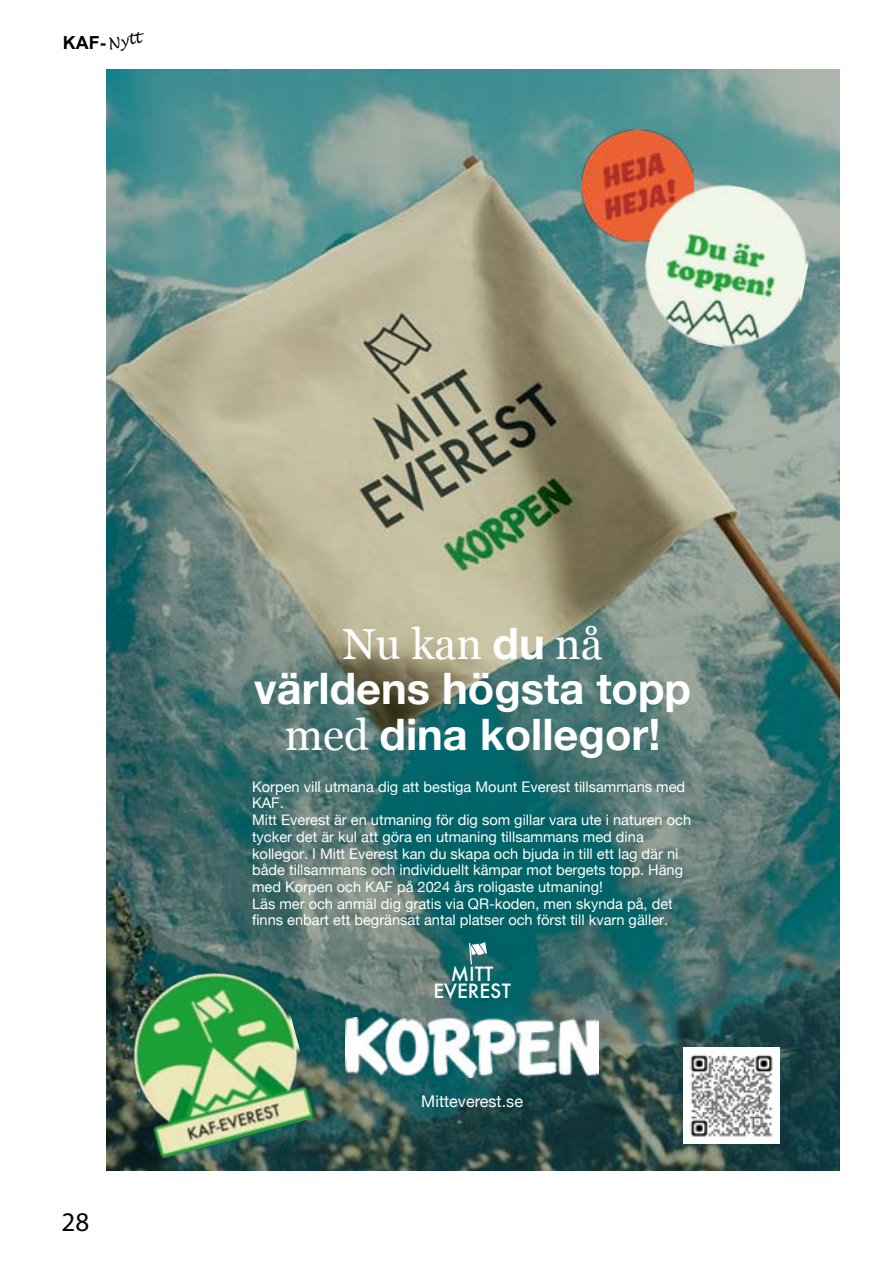
<style>
.page{position:relative;width:893px;height:1263px;background:#fff}
.page>*{position:absolute;margin:0;border:0;box-sizing:border-box;transform-origin:0 0}
.t1{font:43.5px "Georgia";color:#fff}
.t2{font:700 43.35px/45.5px "Helvetica Neue";color:#fff;text-align:center}
.t3{font:27px "Myriad Pro";color:#000}
.t4{font:500 19.2px/17.2px "Futura";color:#fff;text-align:center}
.t5{font:700 18px "Arial";color:#000}
.t6{font:16.2px "Helvetica Neue";color:#fff}
.t7{font:italic 15px "Lucida Handwriting";color:#000}
.t8{font:14.7px/16.6px "Helvetica Neue";color:#fff}
.s1{font-family:"Helvetica Neue";font-weight:700;font-size:43.35px}
.s2{font-family:"Georgia";font-weight:400;font-size:43.5px}
</style>
<div class="page">
<img style="left:106px;top:70px;width:734px;height:1101px">
<svg style="left:468px;top:942px;width:19px;height:23px"></svg>
<img style="left:346px;top:1018px;width:253px;height:59px">
<img style="left:581px;top:130px;width:112px;height:112px">
<img style="left:632px;top:172px;width:188px;height:188px">
<img style="left:683px;top:1047px;width:96px;height:96px">
<img style="left:116px;top:954px;width:202px;height:205px">
<p class="t5" style="left:63px;top:30px;width:44px">KAF-</p>
<p class="t7" style="left:106px;top:36px;width:36px;rotate:-12deg">Nytt</p>
<h3 class="t3" style="left:62px;top:1205px;width:29px">28</h3>
<h1 class="t1" style="left:343px;top:612px;width:262px">Nu kan <span class="s1">du</span> nå</h1>
<h2 class="t2" style="left:254px;top:667px;width:438px">världens högsta topp <span class="s2">med</span> dina kollegor!</h2>
<p class="t8" style="left:252px;top:779px;width:441px">Korpen vill utmana dig att bestiga Mount Everest tillsammans med KAF.<br>Mitt Everest är en utmaning för dig som gillar vara ute i naturen och tycker det är kul att göra en utmaning tillsammans med dina kollegor. I Mitt Everest kan du skapa och bjuda in till ett lag där ni både tillsammans och individuellt kämpar mot bergets topp. Häng med Korpen och KAF på 2024 års roligaste utmaning!<br>Läs mer och anmäl dig gratis via QR-koden, men skynda på, det finns enbart ett begränsat antal platser och först till kvarn gäller.</p>
<h3 class="t4" style="left:433px;top:965px;width:79px">MITT<br>EVEREST</h3>
<p class="t6" style="left:421px;top:1090px;width:103px">Mitteverest.se</p>
</div>
